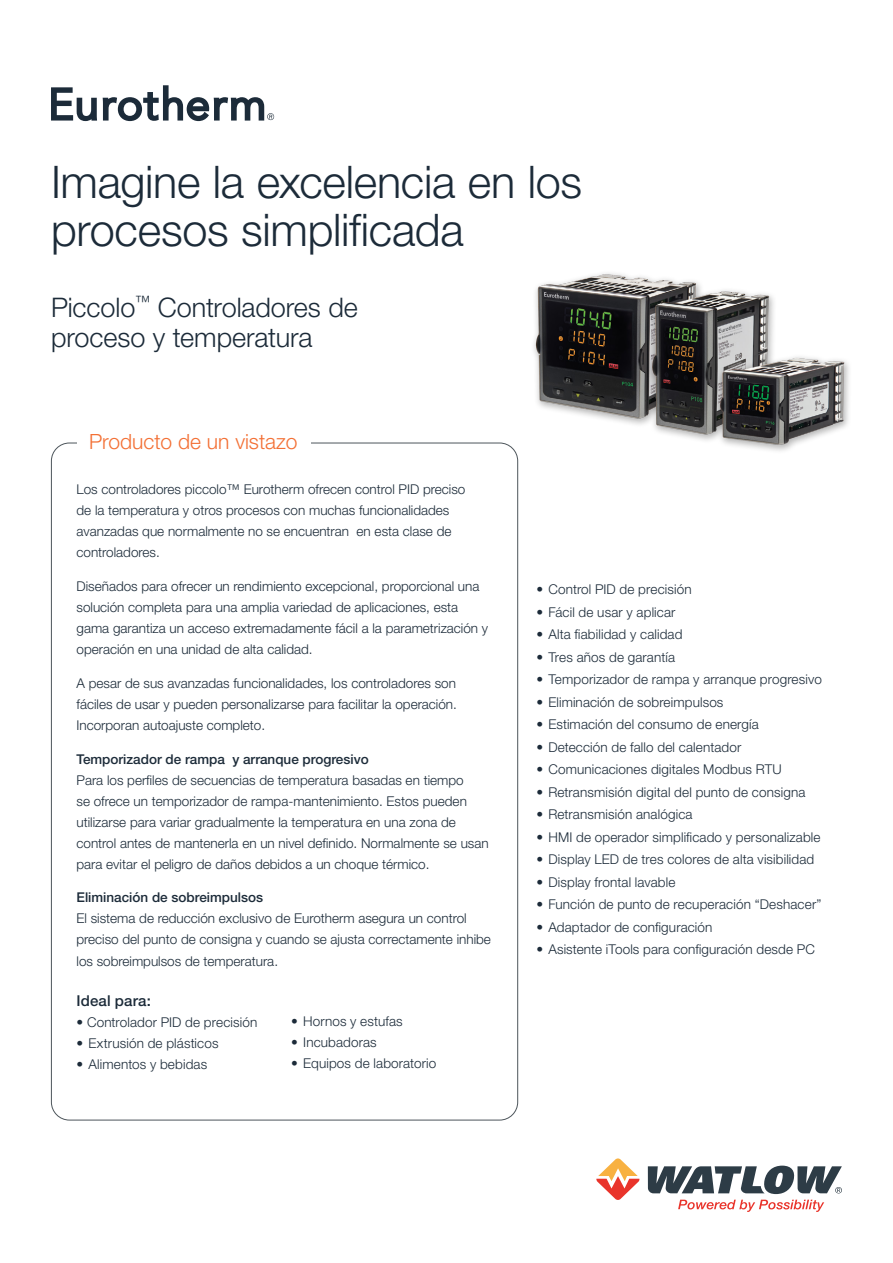
<style>
.page{position:relative;width:893px;height:1263px;background:#fff}
.page>*{position:absolute;margin:0;border:0;box-sizing:border-box;transform-origin:0 0}
.t1{font:300 45px/48px "Helvetica Neue LT Std";letter-spacing:-.005em;color:#1c2b39}
.t2{font:300 27px/30px "Helvetica Neue LT Std";letter-spacing:-.005em;color:#1c2b39}
.t3{font:300 21px "Helvetica Neue LT Std";color:#f37035}
.t4{font:500 15px "Helvetica Neue LT Std";letter-spacing:.01em;color:#1c2b39}
.t5{font:300 13.5px/21px "Helvetica Neue LT Std";color:#1c2b39}
.t6{font:500 13.5px "Helvetica Neue LT Std";color:#1c2b39}
</style>
<div class="page">
<img style="left:502px;top:273px;width:347px;height:232px">
<svg style="left:51px;top:87px;width:46px;height:34px"></svg>
<svg style="left:103px;top:85px;width:171px;height:36px"></svg>
<svg style="left:648px;top:1165px;width:194px;height:29px"></svg>
<svg style="left:596px;top:1158px;width:44px;height:42px"></svg>
<svg style="left:678px;top:1200px;width:146px;height:12px"></svg>
<h1 class="t1" style="left:51px;top:157px;width:533px">Imagine la excelencia en los procesos simplificada</h1>
<h2 class="t2" style="left:51px;top:291px;width:308px">Piccolo<sup>™</sup> Controladores de proceso y temperatura</h2>
<h3 class="t3" style="left:89px;top:428px;width:210px">Producto de un vistazo</h3>
<p class="t5" style="left:77px;top:479px;width:390px">Los controladores piccolo™ Eurotherm ofrecen control PID preciso de la temperatura y otros procesos con muchas funcionalidades avanzadas que normalmente no se encuentran en esta clase de controladores.</p>
<p class="t5" style="left:77px;top:575px;width:413px">Diseñados para ofrecer un rendimiento excepcional, proporcional una solución completa para una amplia variedad de aplicaciones, esta gama garantiza un acceso extremadamente fácil a la parametrización y operación en una unidad de alta calidad.</p>
<p class="t5" style="left:77px;top:672px;width:382px;text-align:justify">A pesar de sus avanzadas funcionalidades, los controladores son fáciles de usar y pueden personalizarse para facilitar la operación.<br>Incorporan autoajuste completo.</p>
<p class="t6" style="left:77px;top:751px;width:294px">Temporizador de rampa y arranque progresivo</p>
<p class="t5" style="left:77px;top:769px;width:414px">Para los perfiles de secuencias de temperatura basadas en tiempo<br>se ofrece un temporizador de rampa-mantenimiento. Estos pueden utilizarse para variar gradualmente la temperatura en una zona de control antes de mantenerla en un nivel definido. Normalmente se usan para evitar el peligro de daños debidos a un choque térmico.</p>
<p class="t6" style="left:77px;top:890px;width:188px">Eliminación de sobreimpulsos</p>
<p class="t5" style="left:77px;top:908px;width:416px">El sistema de reducción exclusivo de Eurotherm asegura un control preciso del punto de consigna y cuando se ajusta correctamente inhibe los sobreimpulsos de temperatura.</p>
<p class="t4" style="left:77px;top:991px;width:76px">Ideal para:</p>
<p class="t5" style="left:77px;top:1011px;width:182px">• Controlador PID de precisión</p>
<p class="t5" style="left:77px;top:1032px;width:144px">• Extrusión de plásticos</p>
<p class="t5" style="left:77px;top:1053px;width:132px">• Alimentos y bebidas</p>
<p class="t5" style="left:291px;top:1010px;width:113px">• Hornos y estufas</p>
<p class="t5" style="left:291px;top:1031px;width:87px">• Incubadoras</p>
<p class="t5" style="left:291px;top:1052px;width:146px">• Equipos de laboratorio</p>
<p class="t5" style="left:536px;top:578px;width:157px">• Control PID de precisión</p>
<p class="t5" style="left:536px;top:601px;width:141px">• Fácil de usar y aplicar</p>
<p class="t5" style="left:536px;top:623px;width:148px">• Alta fiabilidad y calidad</p>
<p class="t5" style="left:536px;top:646px;width:140px">• Tres años de garantía</p>
<p class="t5" style="left:536px;top:668px;width:287px">• Temporizador de rampa y arranque progresivo</p>
<p class="t5" style="left:536px;top:691px;width:189px">• Eliminación de sobreimpulsos</p>
<p class="t5" style="left:536px;top:713px;width:224px">• Estimación del consumo de energía</p>
<p class="t5" style="left:536px;top:736px;width:206px">• Detección de fallo del calentador</p>
<p class="t5" style="left:536px;top:758px;width:247px">• Comunicaciones digitales Modbus RTU</p>
<p class="t5" style="left:536px;top:781px;width:271px">• Retransmisión digital del punto de consigna</p>
<p class="t5" style="left:536px;top:803px;width:158px">• Retransmisión analógica</p>
<p class="t5" style="left:536px;top:826px;width:286px">• HMI de operador simplificado y personalizable</p>
<p class="t5" style="left:536px;top:849px;width:279px">• Display LED de tres colores de alta visibilidad</p>
<p class="t5" style="left:536px;top:871px;width:141px">• Display frontal lavable</p>
<p class="t5" style="left:536px;top:894px;width:287px">• Función de punto de recuperación “Deshacer”</p>
<p class="t5" style="left:536px;top:916px;width:178px">• Adaptador de configuración</p>
<p class="t5" style="left:536px;top:939px;width:280px">• Asistente iTools para configuración desde PC</p>
</div>
